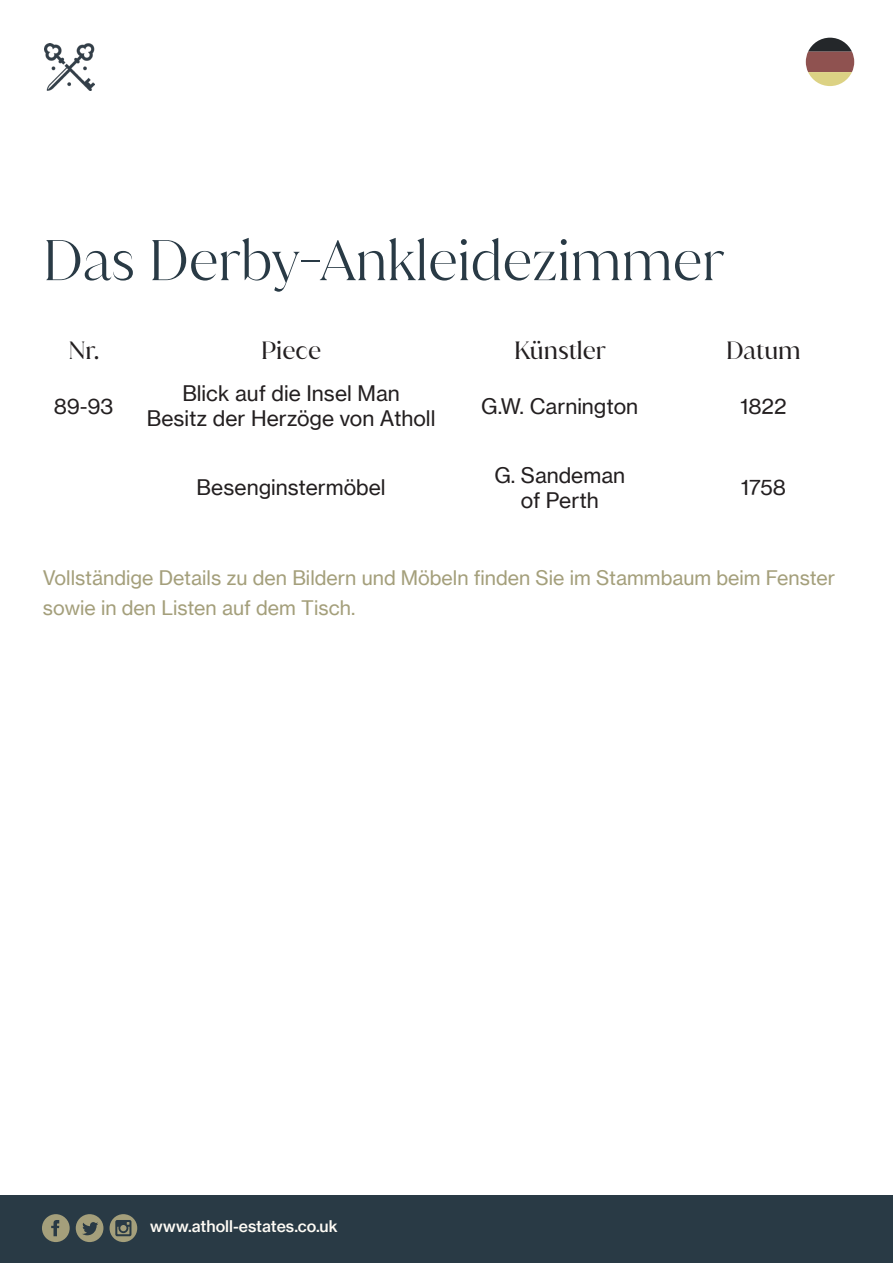
<style>
.page{position:relative;width:893px;height:1263px;background:#fff}
.page>*{position:absolute;margin:0;border:0;box-sizing:border-box;transform-origin:0 0}
.t1{font:300 55.05px "Juana Alt";color:#293a45}
.t2{font:24px "Juana Alt";color:#231f20}
.t3{font:21px "N Haas Grotesk TX Pro 55 Rg";color:#231f20}
.t4{font:19.65px/30.5px "N Haas Grotesk TX Pro 55 Rg";color:#a49f7b}
.t5{font:15.75px "N Haas Grotesk TX Pro 65 Md";color:#fefbf5}
</style>
<div class="page">
<div style="left:0;top:1195px;width:893px;height:68px;background:#293a45"></div>
<svg style="left:42px;top:1214px;width:28px;height:28px"></svg>
<svg style="left:110px;top:1214px;width:27px;height:28px"></svg>
<svg style="left:76px;top:1214px;width:27px;height:28px"></svg>
<img style="left:45px;top:43px;width:50px;height:47px">
<svg style="left:806px;top:38px;width:48px;height:48px"></svg>
<p class="t1" style="left:43px;top:225px;width:683px">Das Derby-Ankleidezimmer</p>
<p class="t2" style="left:68px;top:334px;width:33px">Nr.</p>
<p class="t2" style="left:261px;top:334px;width:61px">Piece</p>
<p class="t2" style="left:514px;top:334px;width:93px">Künstler</p>
<p class="t2" style="left:726px;top:334px;width:76px">Datum</p>
<p class="t3" style="left:54px;top:393px;width:61px">89-93</p>
<p class="t3" style="left:182px;top:381px;width:219px">Blick auf die Insel Man</p>
<p class="t3" style="left:147px;top:406px;width:290px">Besitz der Herzöge von Atholl</p>
<p class="t3" style="left:481px;top:393px;width:158px">G.W. Carnington</p>
<p class="t3" style="left:740px;top:393px;width:48px">1822</p>
<p class="t3" style="left:197px;top:475px;width:191px">Besenginstermöbel</p>
<p class="t3" style="left:494px;top:462px;width:132px">G. Sandeman</p>
<p class="t3" style="left:521px;top:487px;width:79px">of Perth</p>
<p class="t3" style="left:741px;top:475px;width:47px">1758</p>
<p class="t4" style="left:43px;top:562px;width:794px">Vollständige Details zu den Bildern und Möbeln finden Sie im Stammbaum beim Fenster sowie in den Listen auf dem Tisch.</p>
<p class="t5" style="left:150px;top:1217px;width:189px">www.atholl-estates.co.uk</p>
</div>
